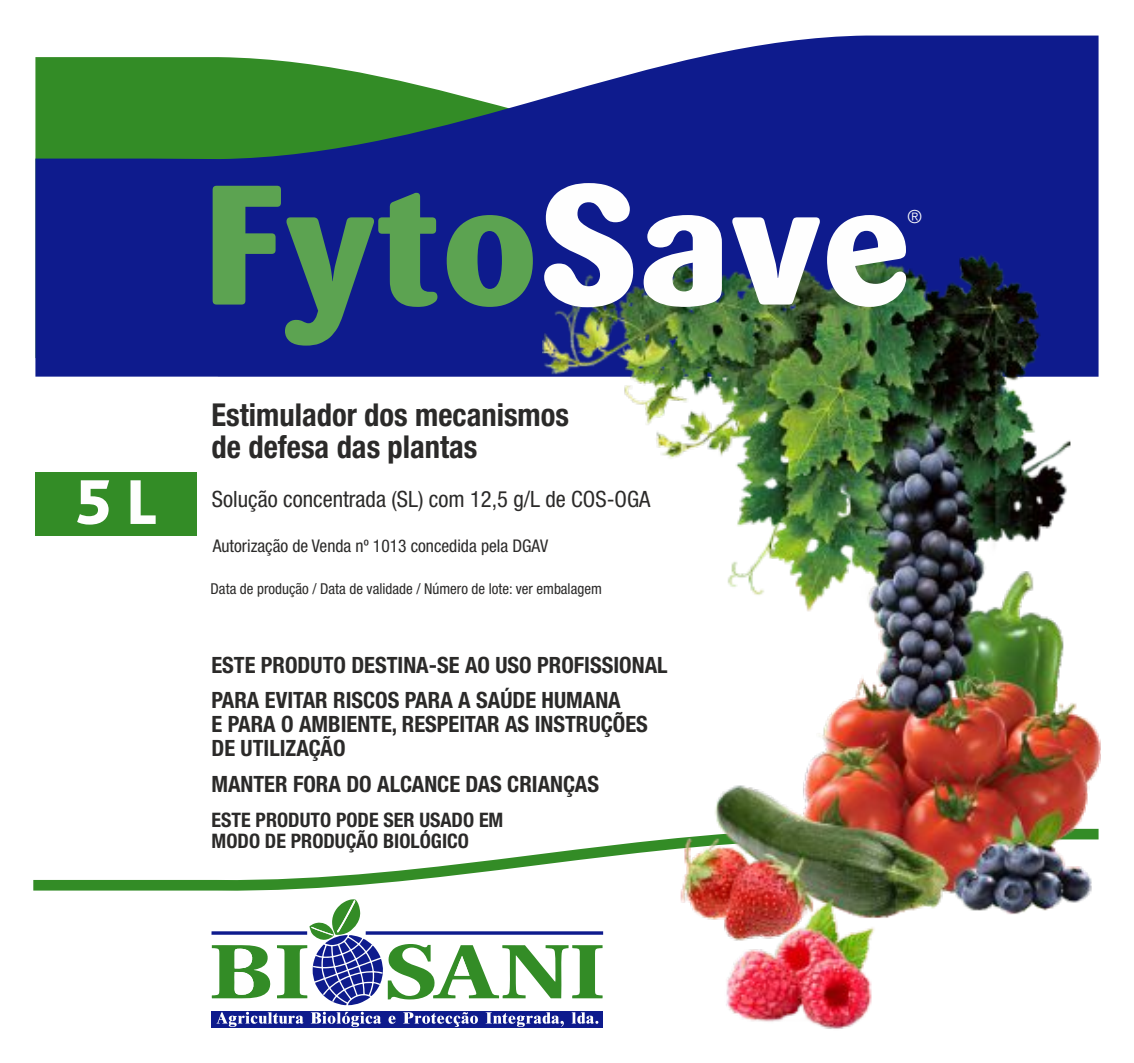
<style>
.page{position:relative;width:1134px;height:1063px;background:#fff}
.page>*{position:absolute;margin:0;border:0;box-sizing:border-box;transform-origin:0 0}
.t1{font:168.25px "Sari Web Extrabold W03 Rg";color:#5ca351}
.t2{font:800 66.25px "Bliss Pro";color:#fefefe}
.t3{font:700 condensed 31.5px/31.5px "Helvetica Neue LT Std";color:#2b2a29}
.t4{font:700 condensed 22.5px/35px "Helvetica Neue LT Std";color:#2b2a29}
.t5{font:condensed 22.5px "Helvetica Neue LT Std";color:#2b2a29}
.t6{font:700 condensed 20px/21.2px "Helvetica Neue LT Std";color:#2b2a29}
.t7{font:300 18px "Helvetica Neue LT Std";color:#fefefe}
.t8{font:condensed 17.5px "Helvetica Neue LT Std";color:#2b2a29}
.t9{font:condensed 15px "Helvetica Neue LT Std";color:#2b2a29}
.s1{color:#fefefe}
</style>
<div class="page">
<div style="left:35px;top:472px;width:162px;height:64px;background:#338c26"></div>
<svg style="left:33px;top:853px;width:510px;height:38px"></svg>
<svg style="left:35px;top:36px;width:1063px;height:341px;background:#273d89"></svg>
<div style="left:212px;top:1011px;width:391px;height:17px;background:#0e1b8d"></div>
<svg style="left:211px;top:931px;width:66px;height:4px"></svg>
<svg style="left:212px;top:945px;width:59px;height:54px"></svg>
<svg style="left:277px;top:899px;width:266px;height:106px"></svg>
<svg style="left:216px;top:1012px;width:262px;height:15px"></svg>
<svg style="left:486px;top:1012px;width:57px;height:15px"></svg>
<img style="left:543px;top:251px;width:558px;height:778px">
<h2 class="t2" style="left:76px;top:477px;width:83px">5 L</h2>
<h1 class="t1" style="left:203px;top:136px;width:710px">Fyto<span class="s1">Save</span></h1>
<p class="t7" style="left:907px;top:210px;width:16px">®</p>
<h3 class="t3" style="left:212px;top:404px;width:359px">Estimulador dos mecanismos de defesa das plantas</h3>
<p class="t5" style="left:212px;top:491px;width:440px">Solução concentrada (SL) com 12,5 g/L de COS-OGA</p>
<p class="t8" style="left:213px;top:539px;width:337px">Autorização de Venda nº 1013 concedida pela DGAV</p>
<p class="t9" style="left:211px;top:583px;width:393px">Data de produção / Data de validade / Número de lote: ver embalagem</p>
<p class="t4" style="left:211px;top:651px;width:458px">ESTE PRODUTO DESTINA-SE AO USO PROFISSIONAL<br>PARA EVITAR RISCOS PARA A SAÚDE HUMANA</p>
<p class="t4" style="left:211px;top:715px;width:438px;line-height:24px">E PARA O AMBIENTE, RESPEITAR AS INSTRUÇÕES<br>DE UTILIZAÇÃO</p>
<p class="t4" style="left:211px;top:770px;width:389px">MANTER FORA DO ALCANCE DAS CRIANÇAS</p>
<p class="t6" style="left:212px;top:812px;width:293px">ESTE PRODUTO PODE SER USADO EM<br>MODO DE PRODUÇÃO BIOLÓGICO</p>
</div>
